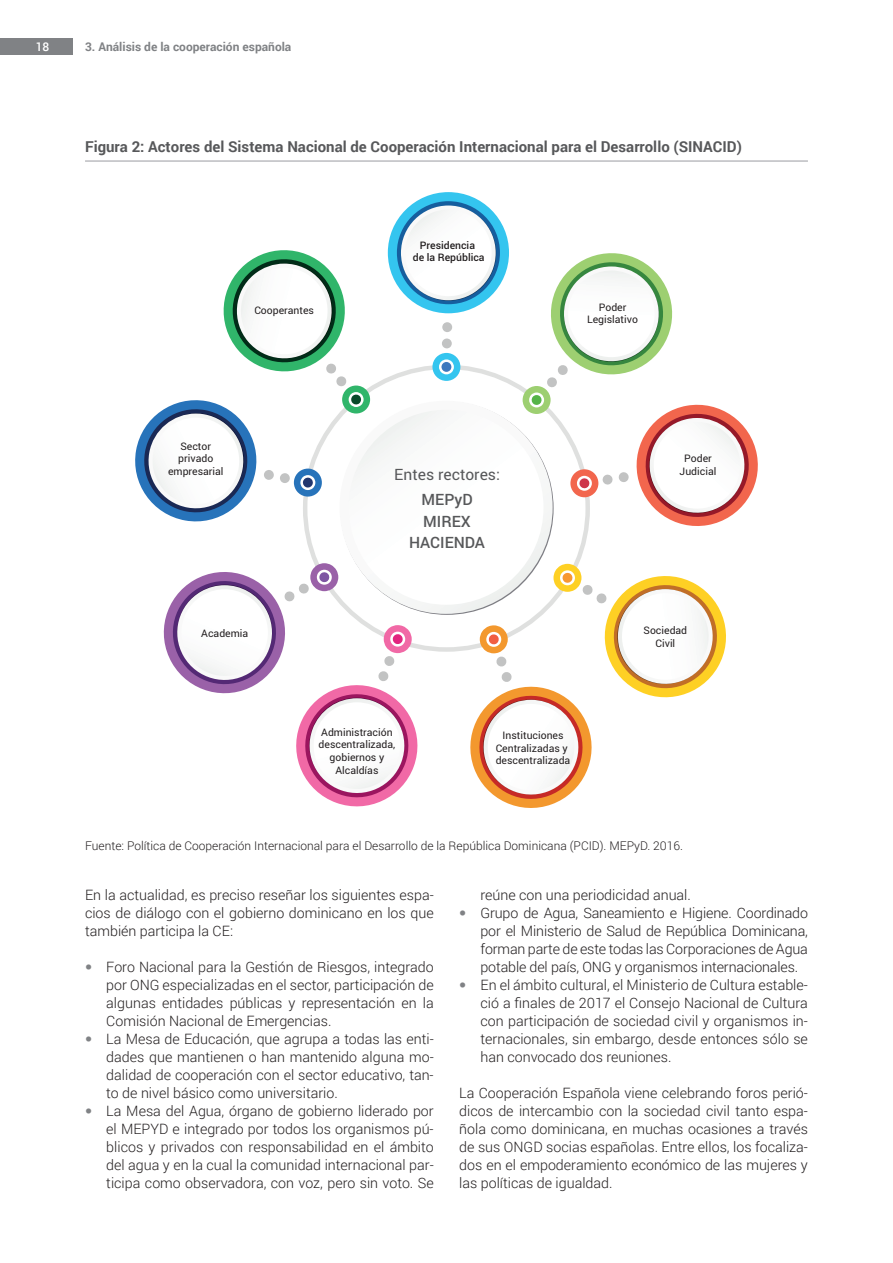
<style>
.page{position:relative;width:893px;height:1263px;background:#fff}
.page>*{position:absolute;margin:0;border:0;box-sizing:border-box;transform-origin:0 0}
.t1{font:500 15.6px/21.5px "Roboto";color:#57585a;text-align:center}
.t2{font:15.6px "Roboto";color:#57585a}
.t3{font:700 15px "Roboto";color:#57585a}
.t4{font:300 14.25px/18px "Roboto";color:#231f20;text-align:justify}
.t5{font:300 12px "Roboto";color:#231f20}
.t6{font:700 12px "Roboto";color:#808285}
.t7{font:500 12px "Roboto";color:#fff}
.t8{font:10.35px/12.5px "Roboto";color:#231f20;text-align:center}
.t9{font:500 10.35px/12.5px "Roboto";color:#231f20;text-align:center}
.s1{font-family:"Helvetica Neue";color:#808285}
</style>
<div class="page">
<div style="left:0;top:38px;width:72px;height:16px;background:#808285"></div>
<svg style="left:304px;top:365px;width:284px;height:287px"></svg>
<div style="left:388px;top:192px;width:121px;height:121px;background:#34c5ef;border-radius:50%"></div>
<svg style="left:397px;top:201px;width:103px;height:103px"></svg>
<svg style="left:401px;top:205px;width:95px;height:95px"></svg>
<div style="left:405px;top:210px;width:87px;height:86px;background:#fdfefe;border-radius:43px"></div>
<svg style="left:432px;top:353px;width:28px;height:28px"></svg>
<div style="left:441px;top:362px;width:10px;height:10px;background:#3e79be;border-radius:50%"></div>
<div style="left:442px;top:338px;width:10px;height:10px;background:#c2c3c3;border-radius:50%"></div>
<div style="left:442px;top:322px;width:10px;height:10px;background:#c2c3c3;border-radius:50%"></div>
<svg style="left:135px;top:250px;width:235px;height:276px"></svg>
<svg style="left:163px;top:563px;width:262px;height:244px"></svg>
<svg style="left:463px;top:564px;width:263px;height:244px"></svg>
<svg style="left:523px;top:253px;width:235px;height:278px"></svg>
<hr style="left:85px;top:160px;width:723px;height:2px;background:#bcbdc0">
<p class="t7" style="left:36px;top:38px;width:15px">18</p>
<p class="t6" style="left:85px;top:38px;width:208px">3. Análisis de la cooperación española</p>
<p class="t3" style="left:85px;top:136px;width:658px">Figura 2: Actores del Sistema Nacional de Cooperación Internacional para el Desarrollo (SINACID)</p>
<p class="t8" style="left:254px;top:303px;width:61px">Cooperantes</p>
<p class="t9" style="left:413px;top:238px;width:73px">Presidencia<br>de la República</p>
<p class="t8" style="left:587px;top:300px;width:52px">Poder<br>Legislativo</p>
<p class="t8" style="left:168px;top:440px;width:57px">Sector privado empresarial</p>
<p class="t8" style="left:201px;top:626px;width:48px">Academia</p>
<p class="t2" style="left:394px;top:463px;width:107px">Entes rectores:</p>
<p class="t1" style="left:409px;top:488px;width:78px">MEPyD<br>MIREX<br>HACIENDA</p>
<p class="t8" style="left:319px;top:726px;width:78px">Administración descentralizada, gobiernos y<br>Alcaldías</p>
<p class="t8" style="left:496px;top:729px;width:76px">Instituciones<br>Centralizadas y descentralizada</p>
<p class="t8" style="left:680px;top:452px;width:38px">Poder<br>Judicial</p>
<p class="t8" style="left:644px;top:624px;width:45px">Sociedad<br>Civil</p>
<p class="t5" style="left:85px;top:838px;width:599px">Fuente: Política de Cooperación Internacional para el Desarrollo de la República Dominicana (PCID). MEPyD. 2016.</p>
<p class="t4" style="left:85px;top:885px;width:350px">En la actualidad, es preciso reseñar los siguientes espa&shy;cios de diálogo con el gobierno dominicano en los que también participa la CE:</p>
<p class="t4" style="left:106px;top:957px;width:329px;text-indent:-21px"><span class="s1">•</span> Foro Nacional para la Gestión de Riesgos, integrado por ONG especializadas en el sector, participación de algunas entidades públicas y representación en la Comisión Nacional de Emergencias.</p>
<p class="t4" style="left:106px;top:1029px;width:329px;text-indent:-21px"><span class="s1">•</span> La Mesa de Educación, que agrupa a todas las enti&shy;dades que mantienen o han mantenido alguna mo&shy;dalidad de cooperación con el sector educativo, tan&shy;to de nivel básico como universitario.</p>
<p class="t4" style="left:106px;top:1101px;width:329px;text-indent:-21px"><span class="s1">•</span> La Mesa del Agua, órgano de gobierno liderado por el MEPYD e integrado por todos los organismos pú&shy;blicos y privados con responsabilidad en el ámbito del agua y en la cual la comunidad internacional par&shy;ticipa como observadora, con voz, pero sin voto. Se</p>
<p class="t4" style="left:480px;top:885px;width:212px">reúne con una periodicidad anual.</p>
<p class="t4" style="left:480px;top:903px;width:329px;text-indent:-21px"><span class="s1">•</span> Grupo de Agua, Saneamiento e Higiene. Coordinado por el Ministerio de Salud de República Dominicana, forman parte de este todas las Corporaciones de Agua potable del país, ONG y organismos internacionales.</p>
<p class="t4" style="left:480px;top:975px;width:329px;text-indent:-21px"><span class="s1">•</span> En el ámbito cultural, el Ministerio de Cultura estable&shy;ció a finales de 2017 el Consejo Nacional de Cultura con participación de sociedad civil y organismos in&shy;ternacionales, sin embargo, desde entonces sólo se han convocado dos reuniones.</p>
<p class="t4" style="left:459px;top:1083px;width:350px">La Cooperación Española viene celebrando foros perió&shy;dicos de intercambio con la sociedad civil tanto espa&shy;ñola como dominicana, en muchas ocasiones a través de sus ONGD socias españolas. Entre ellos, los focaliza&shy;dos en el empoderamiento económico de las mujeres y las políticas de igualdad.</p>
</div>
